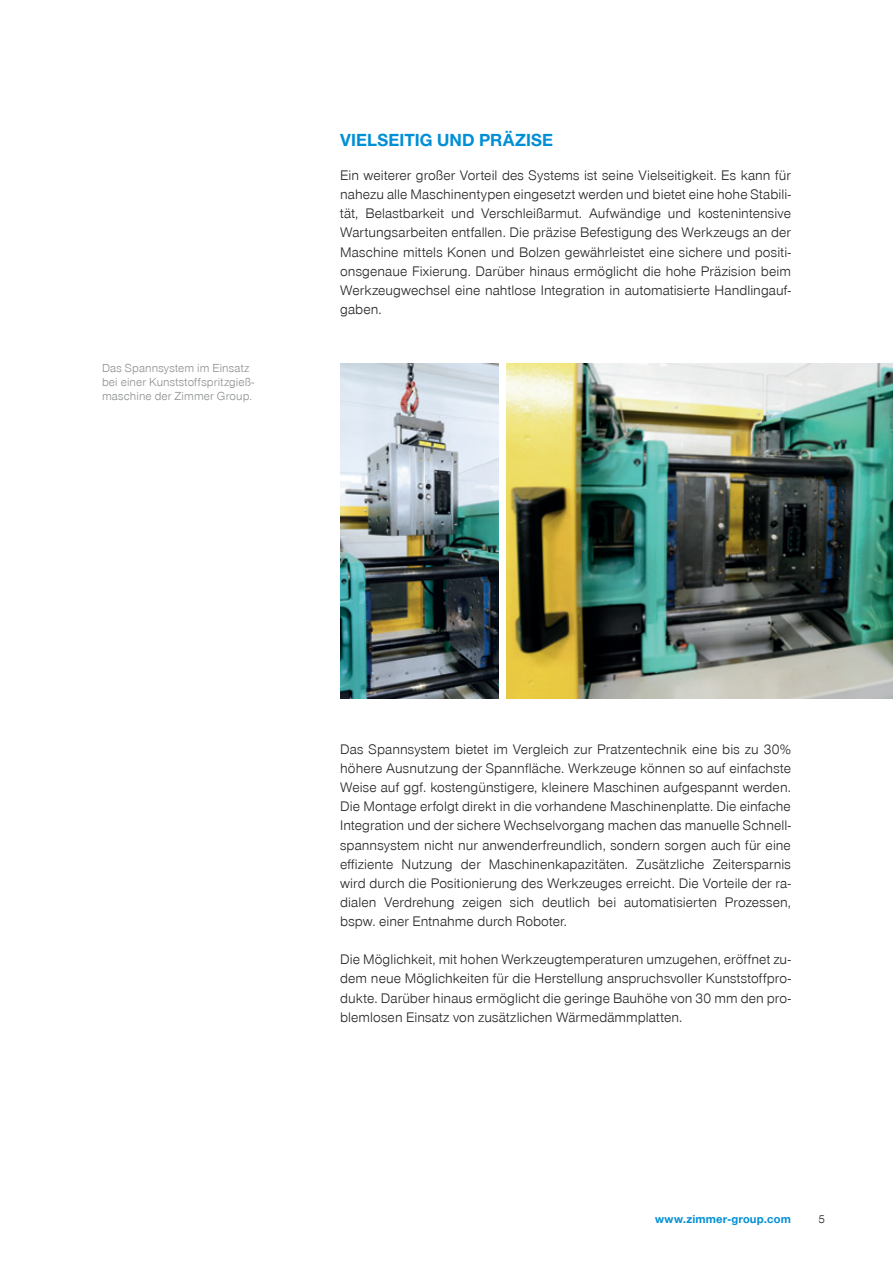
<style>
.page{position:relative;width:893px;height:1263px;background:#fff}
.page>*{position:absolute;margin:0;border:0;box-sizing:border-box;transform-origin:0 0}
.t1{font:700 18px "Zimmer Group Sans Global";letter-spacing:.005em;color:#008fd5}
.t2{font:300 14.25px/19px "Zimmer Group Sans Global";letter-spacing:.005em;color:#231f20;text-align:justify}
.t3{font:300 12px/14.4px "Zimmer Group Sans Global";letter-spacing:.015em;color:#8a8c8f}
.t4{font:700 12px "Zimmer Group Sans Global";letter-spacing:.015em;color:#008fd5}
.t5{font:300 12px "Zimmer Group Sans Global";color:#231f20}
</style>
<div class="page">
<img style="left:340px;top:364px;width:159px;height:334px">
<img style="left:506px;top:364px;width:387px;height:334px">
<p class="t3" style="left:102px;top:360px;width:154px">Das Spannsystem im Einsatz bei einer Kunststoffspritzgieß&shy;maschine der Zimmer Group.</p>
<p class="t1" style="left:340px;top:129px;width:215px">VIELSEITIG UND PRÄZISE</p>
<p class="t2" style="left:340px;top:166px;width:452px">Ein weiterer großer Vorteil des Systems ist seine Vielseitigkeit. Es kann für nahezu alle Maschinentypen eingesetzt werden und bietet eine hohe Stabili&shy;tät, Belastbarkeit und Verschleißarmut. Aufwändige und kostenintensive Wartungsarbeiten entfallen. Die präzise Befestigung des Werkzeugs an der Maschine mittels Konen und Bolzen gewährleistet eine sichere und positi&shy;onsgenaue Fixierung. Darüber hinaus ermöglicht die hohe Präzision beim Werkzeugwechsel eine nahtlose Integration in automatisierte Handlingauf&shy;gaben.</p>
<p class="t2" style="left:340px;top:739px;width:452px;text-align:left">Das Spannsystem bietet im Vergleich zur Pratzentechnik eine bis zu 30% höhere Ausnutzung der Spannfläche. Werkzeuge können so auf einfachste Weise auf ggf. kostengünstigere, kleinere Maschinen aufgespannt werden.<br>Die Montage erfolgt direkt in die vorhandene Maschinenplatte. Die einfache Integration und der sichere Wechselvorgang machen das manuelle Schnell&shy;spannsystem nicht nur anwenderfreundlich, sondern sorgen auch für eine effiziente Nutzung der Maschinenkapazitäten. Zusätzliche Zeitersparnis wird durch die Positionierung des Werkzeuges erreicht. Die Vorteile der ra&shy;dialen Verdrehung zeigen sich deutlich bei automatisierten Prozessen, bspw. einer Entnahme durch Roboter.</p>
<p class="t2" style="left:340px;top:950px;width:452px">Die Möglichkeit, mit hohen Werkzeugtemperaturen umzugehen, eröffnet zu&shy;dem neue Möglichkeiten für die Herstellung anspruchsvoller Kunststoffpro&shy;dukte. Darüber hinaus ermöglicht die geringe Bauhöhe von 30 mm den pro&shy;blemlosen Einsatz von zusätzlichen Wärmedämmplatten.</p>
<p class="t4" style="left:655px;top:1212px;width:137px">www.zimmer-group.com</p>
<p class="t5" style="left:818px;top:1212px;width:8px">5</p>
</div>
